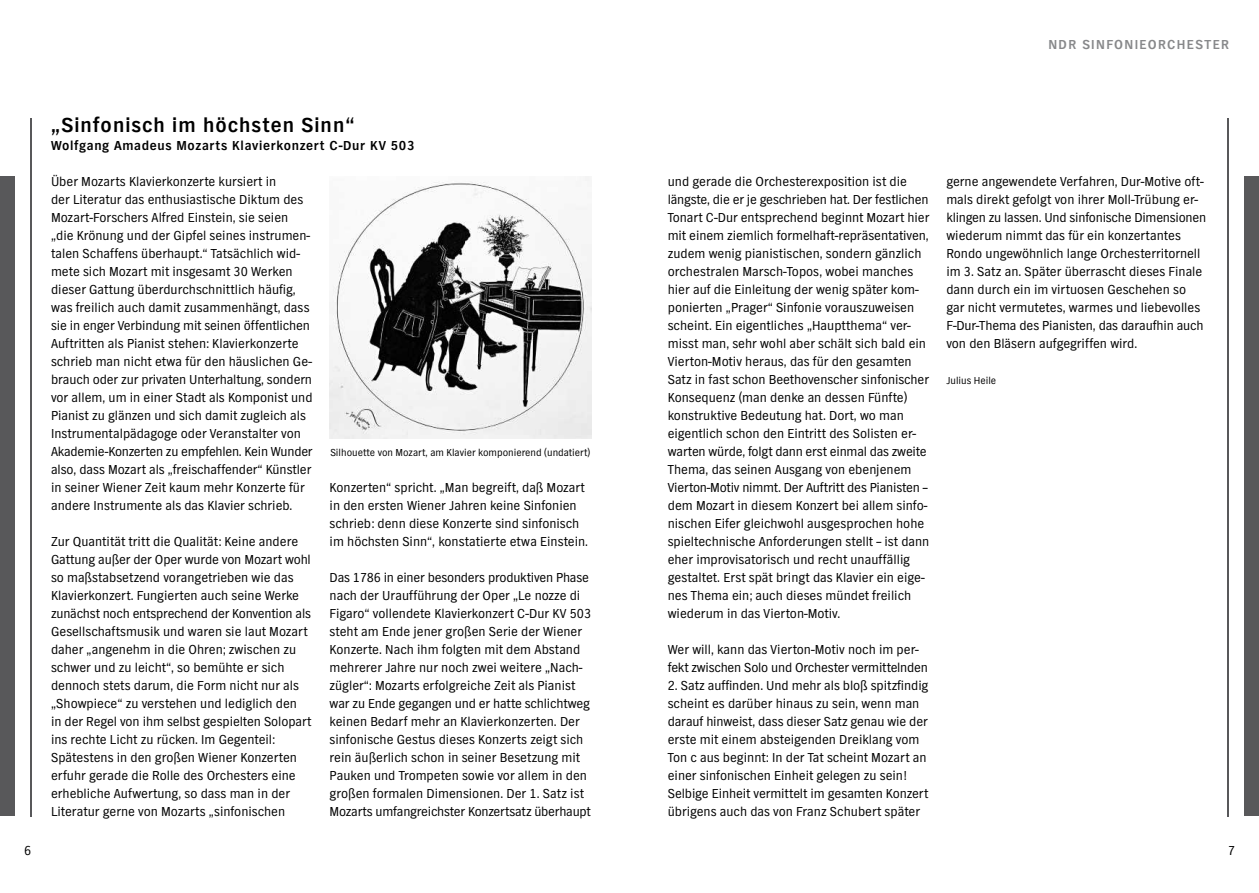
<style>
.page{position:relative;width:1259px;height:893px;background:#fff}
.page>*{position:absolute;margin:0;border:0;box-sizing:border-box;transform-origin:0 0}
.t1{font:700 21px "NDR Sans";letter-spacing:.05em;color:#000}
.t2{font:13.5px/18px "NDR Sans";color:#000}
.t3{font:700 13.5px "NDR Sans";letter-spacing:.05em;color:#000}
.t4{font:700 13.5px "NDR Sans";letter-spacing:.1em;color:#87888a}
.t5{font:10.5px "NDR Sans";color:#000}
</style>
<div class="page">
<div style="left:0;top:176px;width:15px;height:640px;background:#58585a"></div>
<hr style="left:30px;top:118px;width:1px;height:698px;background:#58585a">
<img style="left:330px;top:176px;width:261px;height:262px">
<div style="left:1244px;top:176px;width:15px;height:640px;background:#58585a"></div>
<hr style="left:1227px;top:118px;width:2px;height:698px;background:#58585a">
<p class="t2" style="left:24px;top:841px;width:9px">6</p>
<h1 class="t1" style="left:51px;top:114px;width:305px">„Sinfonisch im höchsten Sinn“</h1>
<p class="t3" style="left:51px;top:138px;width:365px">Wolfgang Amadeus Mozarts Klavierkonzert C-Dur KV 503</p>
<p class="t2" style="left:51px;top:173px;width:263px">Über Mozarts Klavierkonzerte kursiert in<br>der Literatur das enthusiastische Diktum des Mozart-Forschers Alfred Einstein, sie seien „die Krönung und der Gipfel seines instrumen&shy;talen Schaffens überhaupt.“ Tatsächlich wid&shy;mete sich Mozart mit insgesamt 30 Werken dieser Gattung überdurchschnittlich häufig, was freilich auch damit zusammenhängt, dass sie in enger Verbindung mit seinen öffentlichen Auftritten als Pianist stehen: Klavierkonzerte schrieb man nicht etwa für den häuslichen Ge&shy;brauch oder zur privaten Unterhaltung, sondern vor allem, um in einer Stadt als Komponist und Pianist zu glänzen und sich damit zugleich als Instrumentalpädagoge oder Veranstalter von Akademie-Konzerten zu empfehlen. Kein Wunder also, dass Mozart als „freischaffender“ Künstler in seiner Wiener Zeit kaum mehr Konzerte für andere Instrumente als das Klavier schrieb.</p>
<p class="t2" style="left:51px;top:533px;width:262px">Zur Quantität tritt die Qualität: Keine andere Gattung außer der Oper wurde von Mozart wohl so maßstabsetzend vorangetrieben wie das Klavierkonzert. Fungierten auch seine Werke zunächst noch entsprechend der Konvention als Gesellschaftsmusik und waren sie laut Mozart daher „angenehm in die Ohren; zwischen zu schwer und zu leicht“, so bemühte er sich dennoch stets darum, die Form nicht nur als „Showpiece“ zu verstehen und lediglich den<br>in der Regel von ihm selbst gespielten Solopart ins rechte Licht zu rücken. Im Gegenteil:<br>Spätestens in den großen Wiener Konzerten erfuhr gerade die Rolle des Orchesters eine erhebliche Aufwertung, so dass man in der Literatur gerne von Mozarts „sinfonischen</p>
<p class="t5" style="left:330px;top:447px;width:261px">Silhouette von Mozart, am Klavier komponierend (undatiert)</p>
<p class="t2" style="left:330px;top:479px;width:260px">Konzerten“ spricht. „Man begreift, daß Mozart in den ersten Wiener Jahren keine Sinfonien schrieb: denn diese Konzerte sind sinfonisch im höchsten Sinn“, konstatierte etwa Einstein.</p>
<p class="t2" style="left:330px;top:569px;width:263px">Das 1786 in einer besonders produktiven Phase nach der Uraufführung der Oper „Le nozze di Figaro“ vollendete Klavierkonzert C-Dur KV 503 steht am Ende jener großen Serie der Wiener Konzerte. Nach ihm folgten mit dem Abstand mehrerer Jahre nur noch zwei weitere „Nach&shy;zügler“: Mozarts erfolgreiche Zeit als Pianist war zu Ende gegangen und er hatte schlichtweg keinen Bedarf mehr an Klavierkonzerten. Der sinfonische Gestus dieses Konzerts zeigt sich rein äußerlich schon in seiner Besetzung mit Pauken und Trompeten sowie vor allem in den großen formalen Dimensionen. Der 1. Satz ist Mozarts umfangreichster Konzertsatz überhaupt</p>
<p class="t4" style="left:1048px;top:37px;width:182px">NDR SINFONIEORCHESTER</p>
<p class="t2" style="left:668px;top:173px;width:263px">und gerade die Orchesterexposition ist die längste, die er je geschrieben hat. Der festlichen Tonart C-Dur entsprechend beginnt Mozart hier mit einem ziemlich formelhaft-repräsentativen, zudem wenig pianistischen, sondern gänzlich orchestralen Marsch-Topos, wobei manches hier auf die Einleitung der wenig später kom&shy;ponierten „Prager“ Sinfonie vorauszuweisen scheint. Ein eigentliches „Hauptthema“ ver&shy;misst man, sehr wohl aber schält sich bald ein Vierton-Motiv heraus, das für den gesamten Satz in fast schon Beethovenscher sinfonischer Konsequenz (man denke an dessen Fünfte) konstruktive Bedeutung hat. Dort, wo man eigentlich schon den Eintritt des Solisten er&shy;warten würde, folgt dann erst einmal das zweite Thema, das seinen Ausgang von ebenjenem Vierton-Motiv nimmt. Der Auftritt des Pianisten – dem Mozart in diesem Konzert bei allem sinfo&shy;nischen Eifer gleichwohl ausgesprochen hohe spieltechnische Anforderungen stellt – ist dann eher improvisatorisch und recht unauffällig gestaltet. Erst spät bringt das Klavier ein eige&shy;nes Thema ein; auch dieses mündet freilich wiederum in das Vierton-Motiv.</p>
<p class="t2" style="left:668px;top:641px;width:262px">Wer will, kann das Vierton-Motiv noch im per&shy;fekt zwischen Solo und Orchester vermittelnden</p>
<p class="t2" style="left:668px;top:677px;width:262px">2. Satz auffinden. Und mehr als bloß spitzfindig scheint es darüber hinaus zu sein, wenn man darauf hinweist, dass dieser Satz genau wie der erste mit einem absteigenden Dreiklang vom Ton c aus beginnt: In der Tat scheint Mozart an einer sinfonischen Einheit gelegen zu sein!<br>Selbige Einheit vermittelt im gesamten Konzert übrigens auch das von Franz Schubert später</p>
<p class="t2" style="left:946px;top:173px;width:261px">gerne angewendete Verfahren, Dur-Motive oft&shy;mals direkt gefolgt von ihrer Moll-Trübung er&shy;klingen zu lassen. Und sinfonische Dimensionen wiederum nimmt das für ein konzertantes Rondo ungewöhnlich lange Orchesterritornell im 3. Satz an. Später überrascht dieses Finale dann durch ein im virtuosen Geschehen so gar nicht vermutetes, warmes und liebevolles F-Dur-Thema des Pianisten, das daraufhin auch von den Bläsern aufgegriffen wird.</p>
<p class="t5" style="left:946px;top:375px;width:51px">Julius Heile</p>
<p class="t2" style="left:1227px;top:841px;width:9px">7</p>
</div>
